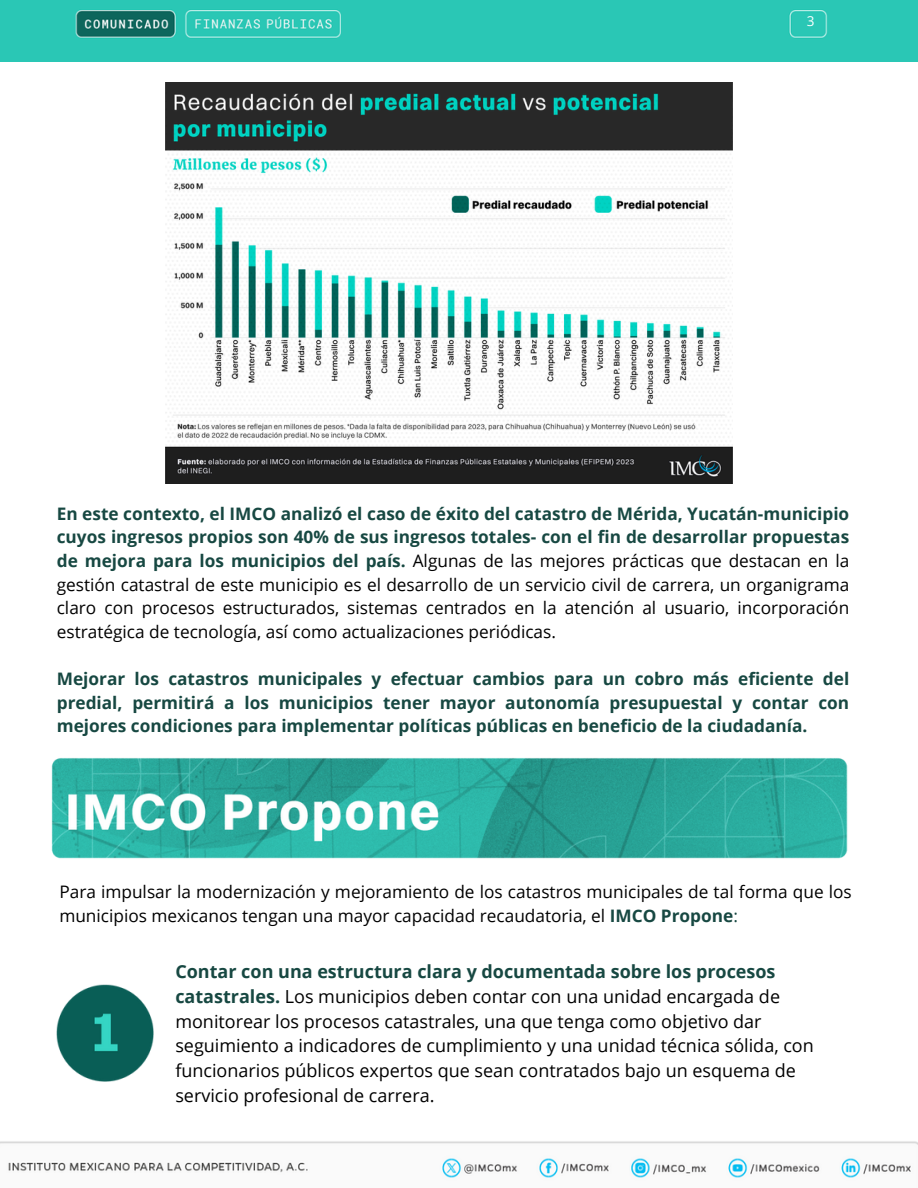
<style>
.page{position:relative;width:918px;height:1188px;background:#fff}
.page>*{position:absolute;margin:0;border:0;box-sizing:border-box;transform-origin:0 0}
.t1{font:18px/24.8px "Open Sans";color:#000}
.t2{font:17.25px/23.7px "Open Sans";color:#000;text-align:justify}
.t3{font:700 17.25px/23.7px "Open Sans";color:#174842;text-align:justify}
.t4{font:13.5px "Open Sans";color:#fff}
.s1{font-weight:700;color:#174842}
.s2{color:#174842}
</style>
<div class="page">
<img style="left:0;top:1141px;width:918px;height:37px">
<img style="left:0;top:0;width:918px;height:62px">
<img style="left:51px;top:758px;width:797px;height:101px">
<img style="left:57px;top:985px;width:97px;height:96px">
<img style="left:165px;top:83px;width:567px;height:400px">
<p class="t4" style="left:807px;top:11px;width:9px">3</p>
<p class="t2" style="left:57px;top:501px;width:794px"><span class="s1">En este contexto, el IMCO analizó el caso de éxito del catastro de Mérida, Yucatán-municipio cuyos ingresos propios son 40% de sus ingresos totales- con el fin de desarrollar propuestas de mejora para los municipios del país.</span> Algunas de las mejores prácticas que destacan en la gestión catastral de este municipio es el desarrollo de un servicio civil de carrera, un organigrama claro con procesos estructurados, sistemas centrados en la atención al usuario, incorporación estratégica de tecnología, así como actualizaciones periódicas.</p>
<p class="t3" style="left:57px;top:667px;width:794px">Mejorar los catastros municipales y efectuar cambios para un cobro más eficiente del predial, permitirá a los municipios tener mayor autonomía presupuestal y contar con mejores condiciones para implementar políticas públicas en beneficio de la ciudadanía.</p>
<p class="t2" style="left:59px;top:879px;width:794px">Para impulsar la modernización y mejoramiento de los catastros municipales de tal forma que los municipios mexicanos tengan una mayor capacidad recaudatoria, el <span class="s1">IMCO Propone</span><span class="s2">:</span></p>
<p class="t1" style="left:175px;top:959px;width:640px"><span class="s1">Contar con una estructura clara y documentada sobre los procesos catastrales.</span> Los municipios deben contar con una unidad encargada de monitorear los procesos catastrales, una que tenga como objetivo dar seguimiento a indicadores de cumplimiento y una unidad técnica sólida, con funcionarios públicos expertos que sean contratados bajo un esquema de servicio profesional de carrera.</p>
</div>
